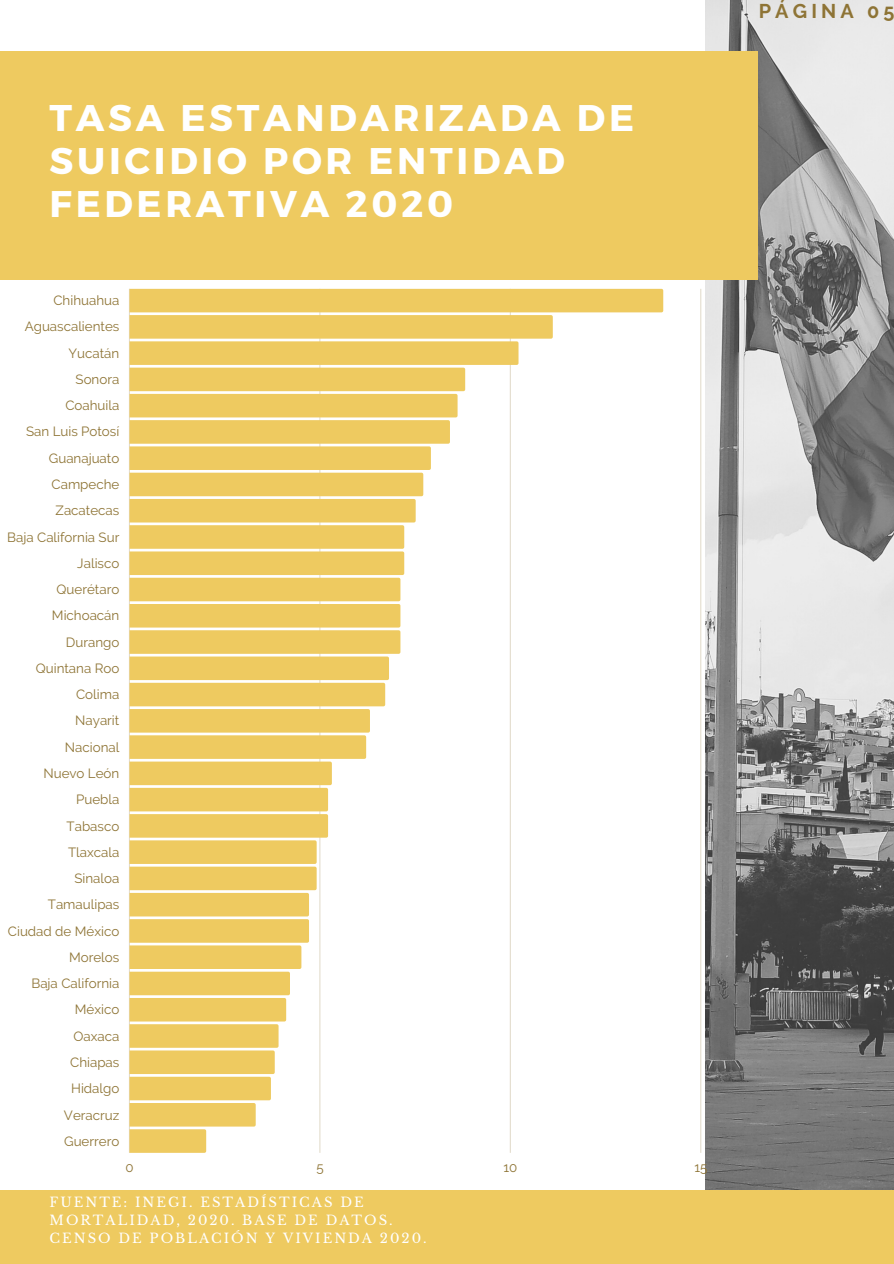
<style>
.page{position:relative;width:894px;height:1264px;background:#fff}
.page>*{position:absolute;margin:0;border:0;box-sizing:border-box;transform-origin:0 0}
.t1{font:700 37.05px/42.8px "Montserrat";letter-spacing:.1em;color:#fff}
.t2{font:700 19.8px "Raleway";letter-spacing:.21em;color:#8e7435}
.t3{font:13.35px "Raleway";color:#8e7435}
.t4{font:13.2px/18px "Libre Baskerville";letter-spacing:.15em;color:#fff}
</style>
<div class="page">
<img style="left:705px;top:0;width:188px;height:1190px">
<div style="left:0;top:1190px;width:893px;height:73px;background:#eeca60"></div>
<div style="left:0;top:52px;width:757px;height:227px;background:#eeca60"></div>
<hr style="left:700px;top:289px;width:1px;height:863px;background:#8e7435">
<svg style="left:129px;top:289px;width:534px;height:863px"></svg>
<p class="t1" style="left:50px;top:95px;width:585px">TASA ESTANDARIZADA DE<br>SUICIDIO POR ENTIDAD<br>FEDERATIVA 2020</p>
<p class="t3" style="left:53px;top:292px;width:67px">Chihuahua</p>
<p class="t3" style="left:25px;top:319px;width:96px">Aguascalientes</p>
<p class="t3" style="left:69px;top:345px;width:52px">Yucatá n</p>
<p class="t3" style="left:76px;top:371px;width:45px">Sonora</p>
<p class="t3" style="left:65px;top:397px;width:55px">Coahuila</p>
<p class="t3" style="left:26px;top:424px;width:93px">San Luis Potosí</p>
<p class="t3" style="left:49px;top:450px;width:72px">Guanajuato</p>
<p class="t3" style="left:52px;top:476px;width:69px">Campeche</p>
<p class="t3" style="left:56px;top:502px;width:65px">Zacatecas</p>
<p class="t3" style="left:7px;top:529px;width:113px">Baja California Sur</p>
<p class="t3" style="left:77px;top:555px;width:44px">Jalisco</p>
<p class="t3" style="left:57px;top:581px;width:64px">Querétaro</p>
<p class="t3" style="left:52px;top:608px;width:69px">Michoacán</p>
<p class="t3" style="left:66px;top:634px;width:55px">Durango</p>
<p class="t3" style="left:36px;top:660px;width:85px">Quintana Roo</p>
<p class="t3" style="left:76px;top:686px;width:45px">Colima</p>
<p class="t3" style="left:75px;top:713px;width:46px">Nayarit</p>
<p class="t3" style="left:65px;top:739px;width:56px">Nacional</p>
<p class="t3" style="left:43px;top:765px;width:77px">Nuevo Leó n</p>
<p class="t3" style="left:76px;top:791px;width:45px">Puebla</p>
<p class="t3" style="left:67px;top:818px;width:54px">Tabasco</p>
<p class="t3" style="left:68px;top:844px;width:53px">Tlaxcala</p>
<p class="t3" style="left:74px;top:870px;width:46px">Sinaloa</p>
<p class="t3" style="left:48px;top:896px;width:73px">Tamaulipas</p>
<p class="t3" style="left:8px;top:923px;width:113px">Ciudad de México</p>
<p class="t3" style="left:69px;top:949px;width:52px">Morelos</p>
<p class="t3" style="left:31px;top:975px;width:89px">Baja California</p>
<p class="t3" style="left:75px;top:1001px;width:46px">México</p>
<p class="t3" style="left:73px;top:1028px;width:47px">Oaxaca</p>
<p class="t3" style="left:70px;top:1054px;width:51px">Chiapas</p>
<p class="t3" style="left:71px;top:1080px;width:50px">Hidalgo</p>
<p class="t3" style="left:64px;top:1106px;width:57px">Veracruz</p>
<p class="t3" style="left:64px;top:1133px;width:57px">Guerrero</p>
<p class="t3" style="left:125px;top:1159px;width:10px">0</p>
<p class="t3" style="left:316px;top:1159px;width:9px">5</p>
<p class="t3" style="left:503px;top:1159px;width:15px">10</p>
<p class="t3" style="left:694px;top:1159px;width:14px">15</p>
<p class="t4" style="left:50px;top:1193px;width:378px">FUENTE: INEGI. ESTADÍSTICAS DE<br>MORTALIDAD, 2020. BASE DE DATOS.<br>CENSO DE POBLACIÓN Y VIVIENDA 2020.</p>
<p class="t2" style="left:758px;top:0;width:137px">PÁGINA 05</p>
</div>
